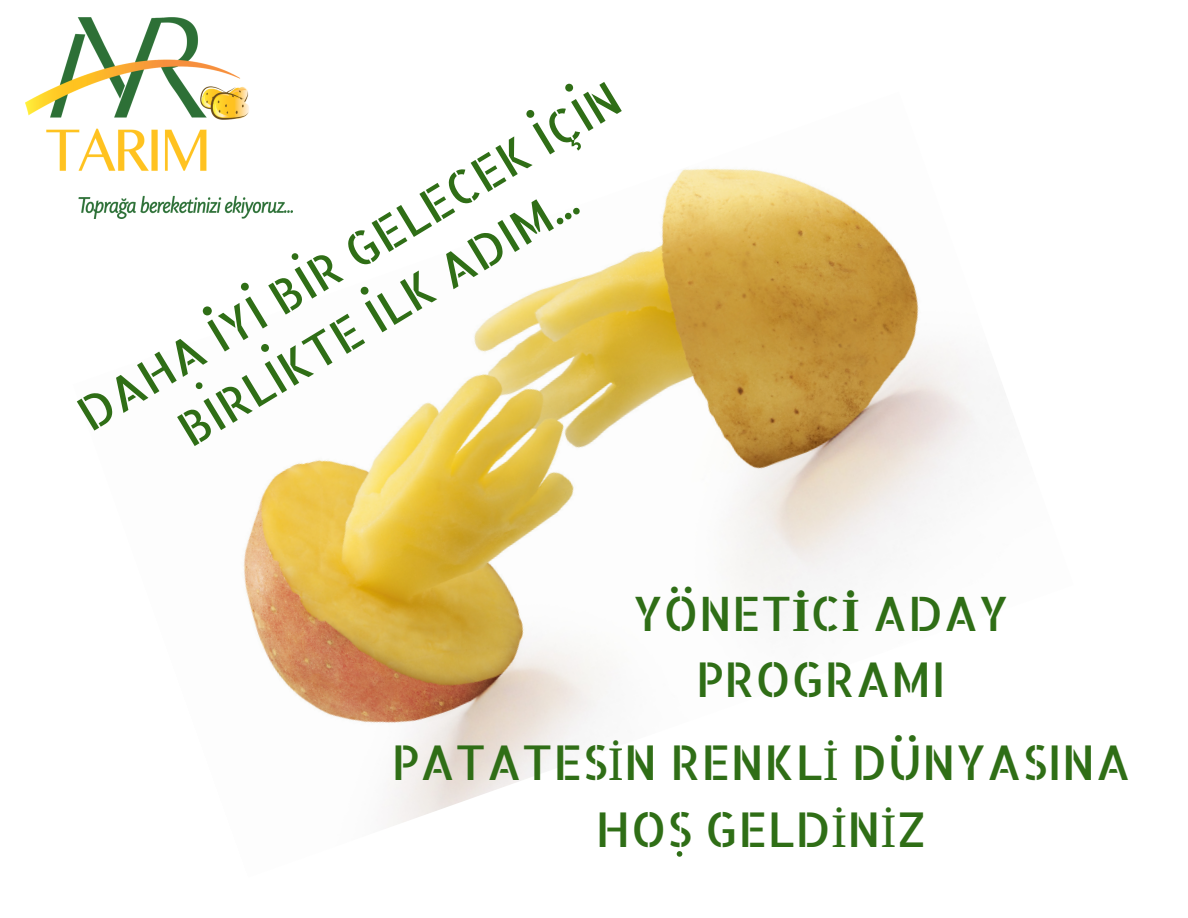
<style>
.page{position:relative;width:1188px;height:918px;background:#fff}
.page>*{position:absolute;margin:0;border:0;box-sizing:border-box;transform-origin:0 0}
.t1{font:48px/82.8px "Allerta Stencil";color:#2f6e16}
.t2{font:47.55px "Allerta Stencil";color:#2f6e16}
.t3{font:47.25px/65.2px "Allerta Stencil";color:#2f6e16;text-align:center}
.s1{font-family:"Liberation Serif";font-weight:700}
.s2{font-family:"Liberation Serif"}
</style>
<div class="page">
<img style="left:195px;top:112px;width:783px;height:743px">
<svg style="left:203px;top:306px;width:9px;height:9px"></svg>
<svg style="left:241px;top:283px;width:8px;height:8px"></svg>
<svg style="left:292px;top:253px;width:6px;height:7px"></svg>
<svg style="left:565px;top:84px;width:8px;height:8px"></svg>
<svg style="left:526px;top:110px;width:8px;height:8px"></svg>
<img style="left:25px;top:18px;width:267px;height:201px">
<svg style="left:196px;top:382px;width:7px;height:7px"></svg>
<svg style="left:261px;top:344px;width:8px;height:8px"></svg>
<svg style="left:361px;top:287px;width:8px;height:8px"></svg>
<svg style="left:677px;top:851px;width:5px;height:6px"></svg>
<p class="t3" style="left:64px;top:388px;width:627px;rotate:-31deg">DAHA IYI BIR GELECEK IÇIN<br>BIRLIKTE ILK ADIM...</p>
<p class="t2" style="left:633px;top:582px;width:378px">YÖNET<span class="s1">İ</span>C<span class="s1">İ</span> ADAY</p>
<p class="t1" style="left:391px;top:637px;width:741px;text-indent:305px">PROGRAMI<br>PATATES<span class="s2">İ</span>N RENKL<span class="s2">İ</span> DÜNYASINA</p>
<p class="t1" style="left:596px;top:787px;width:333px">HOS GELD<span class="s2">İ</span>N<span class="s2">İ</span>Z</p>
</div>
